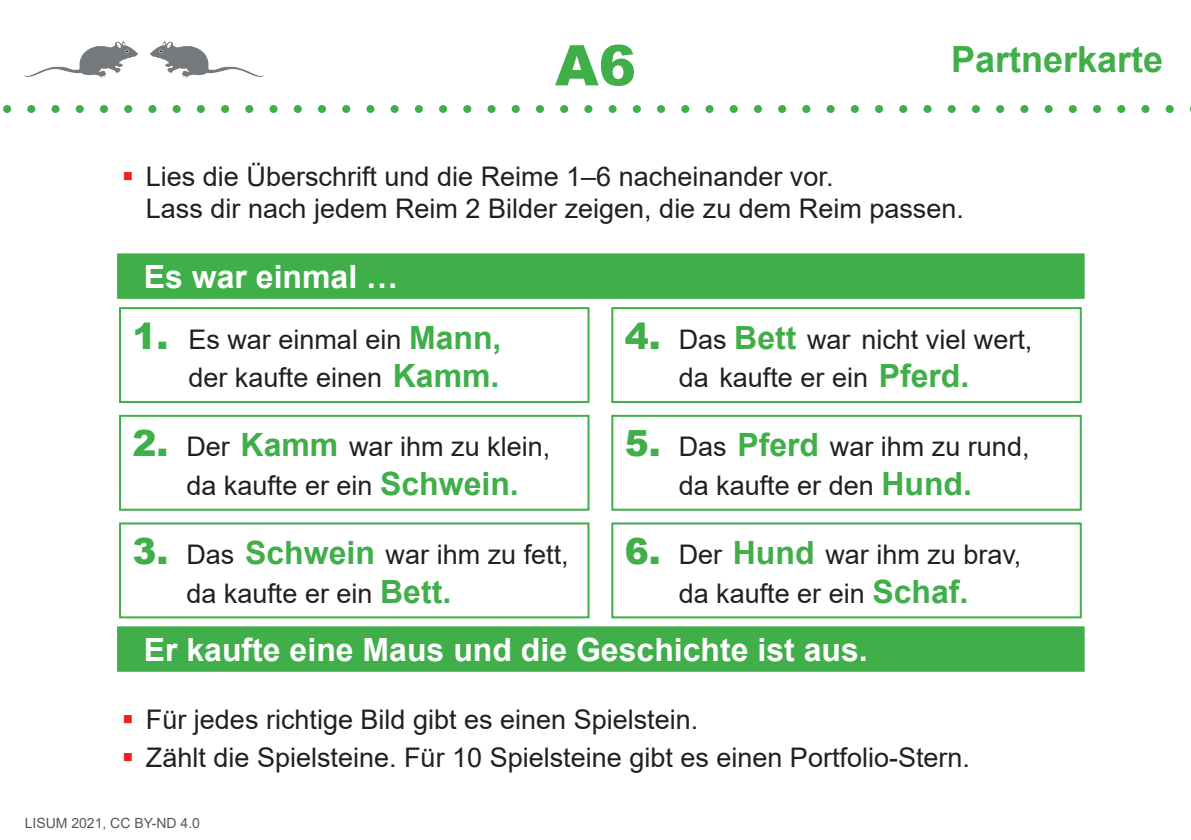
<style>
.page{position:relative;width:1191px;height:840px;background:#fff}
.page>*{position:absolute;margin:0;border:0;box-sizing:border-box;transform-origin:0 0}
.t1{font:900 56px "Arial";color:#40ae49}
.t2{font:700 36px "Arial";color:#40ae49}
.t3{font:700 32px "Arial";color:#fff}
.t4{font:27px/38.4px "Arial";color:#231f20}
.t5{font:14px "Arial";color:#57585a}
.s1{font-weight:900;font-size:36px;color:#40ae49}
.s2{font-weight:700;font-size:32px;color:#40ae49}
</style>
<div class="page">
<svg style="left:7px;top:105px;width:1184px;height:8px"></svg>
<img style="left:24px;top:42px;width:113px;height:35px">
<img style="left:150px;top:42px;width:114px;height:35px">
<div style="left:119px;top:255px;width:963px;height:41px;background:#40ae49"></div>
<div style="left:117px;top:253px;width:967px;height:45px;border:4px solid #40ae49"></div>
<div style="left:119px;top:628px;width:963px;height:41px;background:#40ae49"></div>
<div style="left:117px;top:626px;width:967px;height:45px;border:4px solid #40ae49"></div>
<div style="left:119px;top:307px;width:470px;height:96px;border:2px solid #40ae49"></div>
<div style="left:611px;top:307px;width:470px;height:96px;border:2px solid #40ae49"></div>
<div style="left:119px;top:414px;width:470px;height:96px;border:2px solid #40ae49"></div>
<div style="left:611px;top:414px;width:470px;height:96px;border:2px solid #40ae49"></div>
<div style="left:119px;top:522px;width:470px;height:96px;border:2px solid #40ae49"></div>
<div style="left:611px;top:522px;width:470px;height:96px;border:2px solid #40ae49"></div>
<h1 class="t1" style="left:555px;top:25px;width:82px">A6</h1>
<h2 class="t2" style="left:951px;top:34px;width:214px">Partnerkarte</h2>
<p class="t4" style="left:146px;top:160px;width:819px;line-height:32.4px">Lies die Überschrift und die Reime 1–6 nacheinander vor.<br>Lass dir nach jedem Reim 2 Bilder zeigen, die zu dem Reim passen.</p>
<p class="t3" style="left:144px;top:254px;width:256px">Es war einmal …</p>
<p class="t4" style="left:132px;top:320px;width:371px;text-align:right"><span class="s1">1.</span> Es war einmal ein <span class="s2">Mann, </span>der kaufte einen <span class="s2">Kamm.</span></p>
<p class="t4" style="left:624px;top:320px;width:409px;text-align:center"><span class="s1">4.</span> Das <span class="s2">Bett</span> war nicht viel wert, da kaufte er ein <span class="s2">Pferd.</span></p>
<p class="t4" style="left:186px;top:427px;width:365px;text-indent:-54px"><span class="s1">2.</span> Der <span class="s2">Kamm</span> war ihm zu klein, da kaufte er ein <span class="s2">Schwein.</span></p>
<p class="t4" style="left:624px;top:427px;width:406px;text-align:center"><span class="s1">5.</span> Das <span class="s2">Pferd</span> war ihm zu rund, da kaufte er den <span class="s2">Hund.</span></p>
<p class="t4" style="left:186px;top:535px;width:384px;text-indent:-54px"><span class="s1">3.</span> Das <span class="s2">Schwein</span> war ihm zu fett, da kaufte er ein <span class="s2">Bett.</span></p>
<p class="t4" style="left:624px;top:535px;width:398px;text-align:center"><span class="s1">6.</span> Der <span class="s2">Hund</span> war ihm zu brav, da kaufte er ein <span class="s2">Schaf.</span></p>
<p class="t3" style="left:144px;top:626px;width:725px">Er kaufte eine Maus und die Geschichte ist aus.</p>
<p class="t4" style="left:146px;top:700px;width:825px">Für jedes richtige Bild gibt es einen Spielstein.<br>Zählt die Spielsteine. Für 10 Spielsteine gibt es einen Portfolio-Stern.</p>
<p class="t5" style="left:25px;top:812px;width:177px">LISUM 2021, CC BY-ND 4.0</p>
</div>
